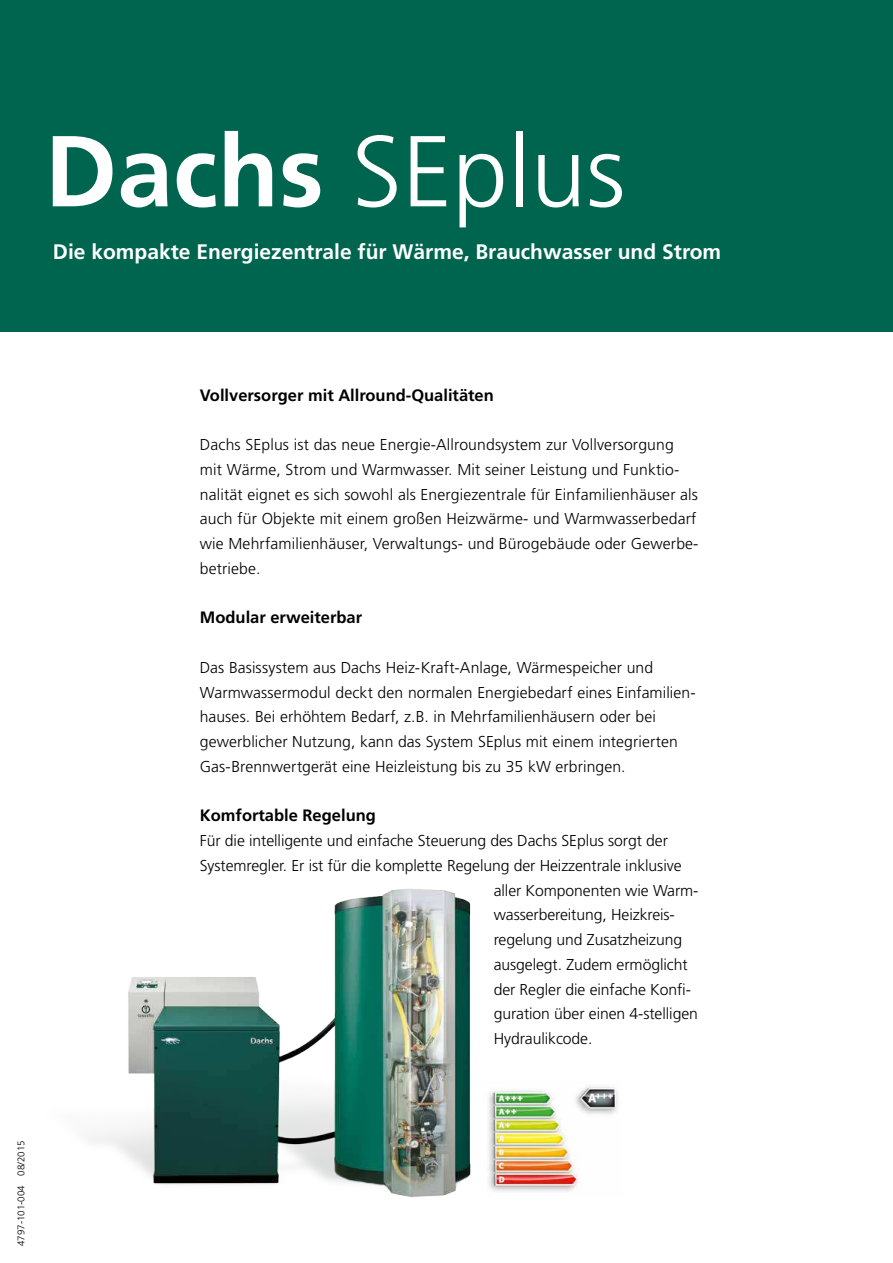
<style>
.page{position:relative;width:893px;height:1263px;background:#fff}
.page>*{position:absolute;margin:0;border:0;box-sizing:border-box;transform-origin:0 0}
.t1{font:300 100.5px "Frutiger";color:#fff}
.t2{font:700 21px "Frutiger";color:#fff}
.t3{font:700 16.5px "Frutiger";color:#000}
.t4{font:300 15.75px/24.8px "Frutiger";letter-spacing:.005em;color:#000}
.t5{font:300 9.75px "Frutiger";color:#000}
.s1{font-weight:700}
</style>
<div class="page">
<div style="left:0;top:0;width:893px;height:332px;background:#00654f"></div>
<img style="left:489px;top:1087px;width:129px;height:105px">
<img style="left:89px;top:889px;width:382px;height:308px">
<h1 class="t1" style="left:45px;top:130px;width:582px"><span class="s1">Dachs</span> SEplus</h1>
<h2 class="t2" style="left:53px;top:243px;width:670px">Die kompakte Energiezentrale für Wärme, Brauchwasser und Strom</h2>
<p class="t5" style="left:17px;top:1246px;width:107px;rotate:-90deg">4797-101-004 08/2015</p>
<p class="t3" style="left:200px;top:388px;width:296px">Vollversorger mit Allround-Qualitäten</p>
<p class="t4" style="left:200px;top:433px;width:500px">Dachs SEplus ist das neue Energie-Allroundsystem zur Vollversorgung mit Wärme, Strom und Warmwasser. Mit seiner Leistung und Funktio&shy;nalität eignet es sich sowohl als Energiezentrale für Einfamilienhäuser als auch für Objekte mit einem großen Heizwärme- und Warmwasserbedarf wie Mehrfamilienhäuser, Verwaltungs- und Bürogebäude oder Gewerbe&shy;betriebe.</p>
<p class="t3" style="left:200px;top:611px;width:164px">Modular erweiterbar</p>
<p class="t4" style="left:200px;top:656px;width:497px">Das Basissystem aus Dachs Heiz-Kraft-Anlage, Wärmespeicher und Warmwassermodul deckt den normalen Energiebedarf eines Einfamilien&shy;hauses. Bei erhöhtem Bedarf, z.B. in Mehrfamilienhäusern oder bei gewerblicher Nutzung, kann das System SEplus mit einem integrierten Gas-Brennwertgerät eine Heizleistung bis zu 35 kW erbringen.</p>
<p class="t3" style="left:200px;top:809px;width:178px">Komfortable Regelung</p>
<p class="t4" style="left:200px;top:829px;width:470px">Für die intelligente und einfache Steuerung des Dachs SEplus sorgt der</p>
<p class="t4" style="left:200px;top:854px;width:483px">Systemregler. Er ist für die komplette Regelung der Heiz zentrale inklusive</p>
<p class="t4" style="left:494px;top:879px;width:206px">aller Komponenten wie Warm-</p>
<p class="t4" style="left:494px;top:904px;width:183px">wasserbereitung, Heiz kreis-</p>
<p class="t4" style="left:494px;top:928px;width:190px">regelung und Zusatzheizung</p>
<p class="t4" style="left:494px;top:953px;width:195px">ausgelegt. Zudem ermöglicht</p>
<p class="t4" style="left:494px;top:978px;width:199px">der Regler die einfache Konfi-</p>
<p class="t4" style="left:494px;top:1003px;width:206px">guration über einen 4-stelligen</p>
<p class="t4" style="left:494px;top:1027px;width:100px">Hydraulikcode.</p>
</div>
